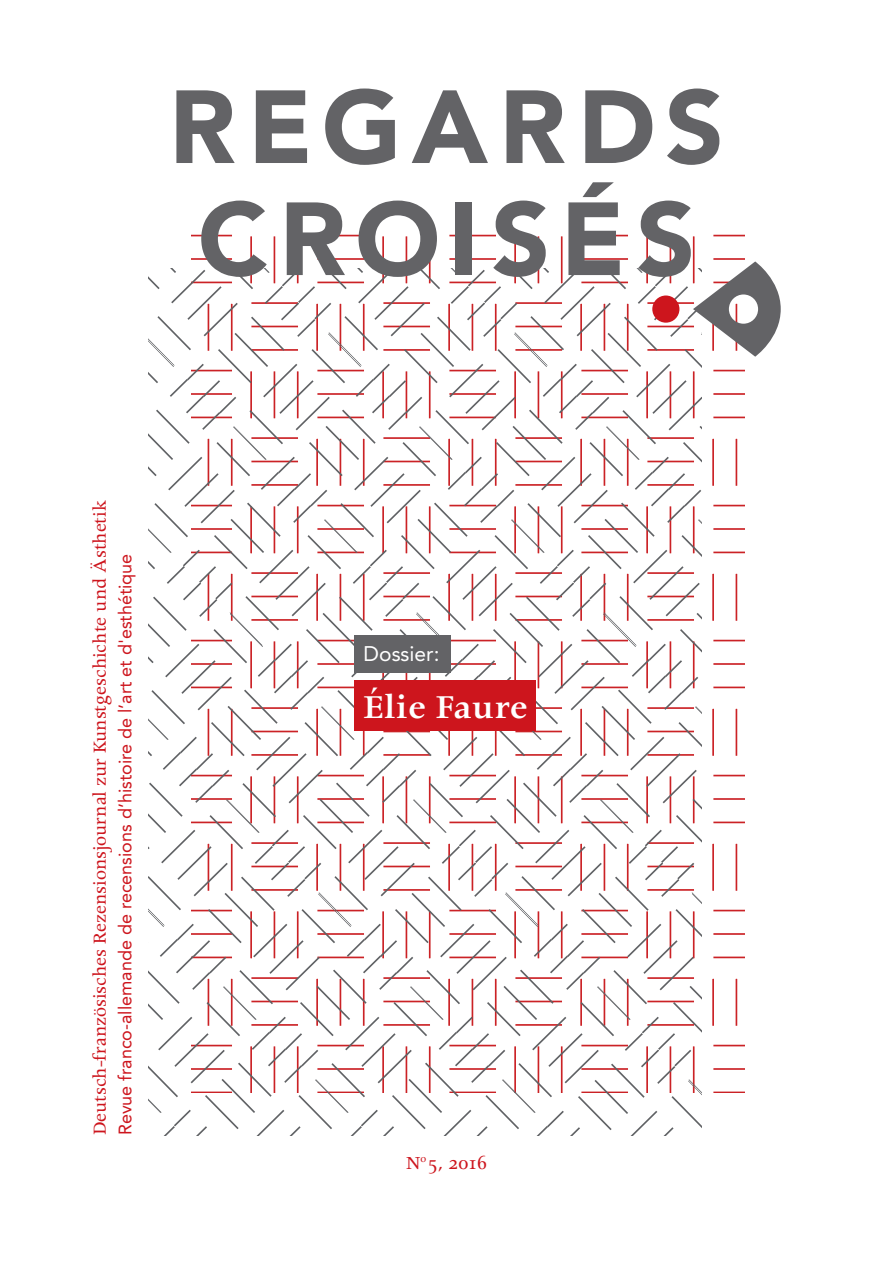
<style>
.page{position:relative;width:893px;height:1263px;background:#fff}
.page>*{position:absolute;margin:0;border:0;box-sizing:border-box;transform-origin:0 0}
.t1{font:900 102.6px/112.1px "Avenir";letter-spacing:.105em;color:#636366}
.t2{font:600 37.8px "Apollo";color:#fff}
.t3{font:21px "Avenir LT";color:#fff}
.t4{font:20.7px "Apollo";color:#cd151d}
.t5{font:20.7px "Apollo MT Expert";color:#cd151d}
.t6{font:18px "Avenir LT";color:#cd151d}
.s1{font-family:"Apollo"}
</style>
<div class="page">
<svg style="left:191px;top:234px;width:553px;height:859px"></svg>
<svg style="left:149px;top:269px;width:553px;height:866px"></svg>
<svg style="left:693px;top:261px;width:88px;height:96px"></svg>
<div style="left:652px;top:295px;width:27px;height:28px;background:#cd151d;border-radius:50%"></div>
<div style="left:354px;top:680px;width:182px;height:50px;background:#cd151d"></div>
<div style="left:354px;top:635px;width:97px;height:38px;background:#636366"></div>
<h1 class="t1" style="left:169px;top:69px;width:556px">REGARDS<br>CROISÉS</h1>
<p class="t4" style="left:89px;top:1135px;width:637px;rotate:-90deg">Deutsch-französisches Rezensionsjournal zur Kunstgeschichte und Ästhetik</p>
<p class="t6" style="left:115px;top:1135px;width:583px;rotate:-90deg">Revue franco-allemande de recensions d’histoire de l’art et d'esthétique</p>
<p class="t3" style="left:364px;top:641px;width:77px">Dossier:</p>
<h2 class="t2" style="left:363px;top:687px;width:166px">Élie Faure</h2>
<p class="t5" style="left:406px;top:1154px;width:82px"><span class="s1">N</span><sup>o</sup> 5, 2016</p>
</div>
